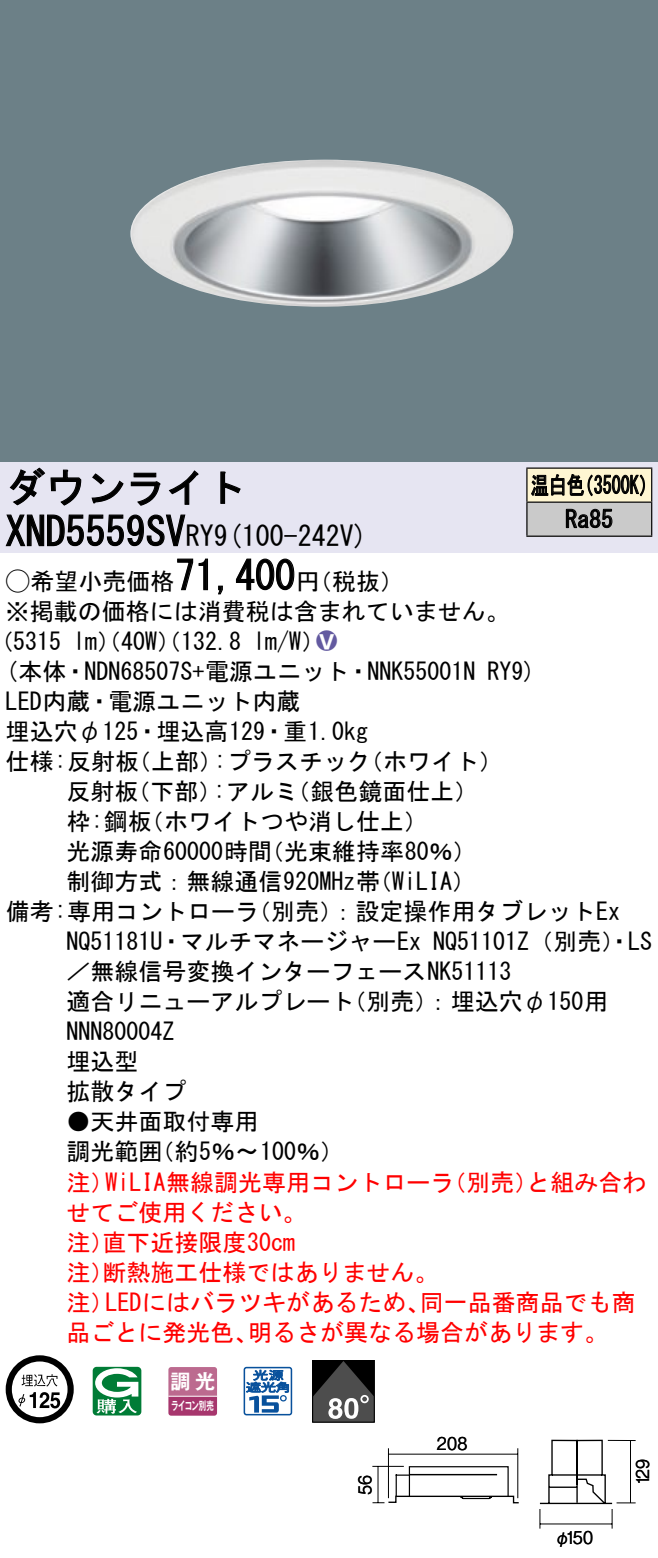
<style>
.page{position:relative;width:658px;height:1558px;background:#fff}
.page>*{position:absolute;margin:0;border:0;box-sizing:border-box;transform-origin:0 0}
.t1{font:40px "MS Gothic";color:#000}
.t2{font:28px "MS Gothic";color:#000}
.t3{font:24px/30px "MS Gothic";color:#000}
.t4{font:24px/30px "MS Gothic";color:#f00}
.t5{font:24px/34px "MS Gothic";color:#000;scale:.75 1}
.t6{font:24px "Ford Classification 1";color:#635aa0}
.t7{font:20px "Gothic MB101 Pro De Bold 90 pv RKSJ H";color:#fff}
.t8{font:17.6px "Gothic BBB Pro Medium 90 pv RKSJ H";letter-spacing:.015em;color:#000;scale:.9 1}
.t9{font:11.6px "Gothic MB101 Pro De Bold 90 pv RKSJ H";letter-spacing:-.05em;color:#fff;scale:.65 1}
.s1{font-size:28px}
.s2{font-family:"Ford Classification 1"}
.s3{color:#fff}
</style>
<div class="page">
<div style="left:0;top:0;width:658px;height:462px;background:#6c8087"></div>
<img style="left:130px;top:160px;width:384px;height:147px">
<div style="left:0;top:462px;width:658px;height:90px;background:#e6e5f2"></div>
<svg style="left:9px;top:467px;width:73px;height:39px"></svg>
<svg style="left:91px;top:473px;width:33px;height:30px"></svg>
<svg style="left:130px;top:472px;width:30px;height:34px"></svg>
<svg style="left:168px;top:470px;width:30px;height:35px"></svg>
<svg style="left:220px;top:471px;width:21px;height:33px"></svg>
<svg style="left:5px;top:514px;width:181px;height:32px"></svg>
<svg style="left:177px;top:558px;width:31px;height:33px"></svg>
<svg style="left:218px;top:585px;width:5px;height:10px"></svg>
<svg style="left:236px;top:558px;width:59px;height:32px"></svg>
<svg style="left:6px;top:1355px;width:68px;height:68px"></svg>
<svg style="left:93px;top:1366px;width:48px;height:49px"></svg>
<svg style="left:168px;top:1367px;width:49px;height:48px"></svg>
<hr style="left:168px;top:1395px;width:49px;height:1px;background:#fff">
<svg style="left:243px;top:1366px;width:49px;height:49px"></svg>
<div style="left:312px;top:1359px;width:62px;height:63px;border:1px solid #000"></div>
<svg style="left:312px;top:1360px;width:62px;height:61px"></svg>
<div style="left:527px;top:468px;width:124px;height:34px;background:#fff6d2"></div>
<div style="left:527px;top:502px;width:124px;height:34px;background:#cacaca"></div>
<hr style="left:526px;top:467px;width:126px;height:2px;background:#000">
<hr style="left:526px;top:468px;width:1px;height:33px;background:#000">
<hr style="left:651px;top:468px;width:1px;height:33px;background:#000">
<hr style="left:526px;top:501px;width:126px;height:2px;background:#000">
<hr style="left:526px;top:502px;width:1px;height:33px;background:#000">
<hr style="left:651px;top:502px;width:1px;height:33px;background:#000">
<hr style="left:526px;top:535px;width:126px;height:2px;background:#000">
<svg style="left:531px;top:474px;width:114px;height:23px"></svg>
<svg style="left:565px;top:508px;width:47px;height:20px"></svg>
<svg style="left:539px;top:1439px;width:96px;height:89px"></svg>
<hr style="left:629px;top:1440px;width:2px;height:62px;background:#000">
<hr style="left:409px;top:1473px;width:88px;height:2px;background:#000">
<hr style="left:395px;top:1474px;width:2px;height:21px;background:#000">
<svg style="left:395px;top:1474px;width:14px;height:1px"></svg>
<hr style="left:372px;top:1465px;width:32px;height:1px;background:#000">
<hr style="left:377px;top:1466px;width:1px;height:36px;background:#000">
<svg style="left:372px;top:1494px;width:147px;height:9px"></svg>
<div style="left:409px;top:1465px;width:99px;height:31px;border:1px solid #000"></div>
<hr style="left:388px;top:1448px;width:1px;height:49px;background:#000">
<hr style="left:517px;top:1448px;width:1px;height:49px;background:#000">
<hr style="left:388px;top:1453px;width:130px;height:1px;background:#000">
<h1 class="t1" style="left:6px;top:467px;width:242px">ダウンライト</h1>
<p class="t2" style="left:214px;top:522px;width:155px">(9 100-242 (V</p>
<h1 class="t1" style="left:6px;top:511px;width:210px">XND5559SV<span class="s1">RY</span></h1>
<h1 class="t1" style="left:175px;top:555px;width:121px">71,400</h1>
<p class="t3" style="left:6px;top:566px;width:505px"><span class="s2">A</span>希望小売価格<br>※掲載の価格には消費税は含まれていません。</p>
<p class="t6" style="left:316px;top:629px;width:22px">2<span class="s3">8</span></p>
<p class="t3" style="left:296px;top:566px;width:109px">（円税抜(</p>
<p class="t3" style="left:253px;top:626px;width:73px">l m (W/</p>
<p class="t3" style="left:-11px;top:626px;width:74px">（5315</p>
<p class="t3" style="left:73px;top:626px;width:170px">lm）（40 ）（W 132.8</p>
<p class="t5" style="left:565px;top:468px;width:65px;text-indent:-34px">温白色<br>Ra85</p>
<p class="t5" style="left:575px;top:468px;width:109px">（3500 (K</p>
<p class="t3" style="left:6px;top:656px;width:471px">(本体・NDN68507 +S 電源ユニット・NNK55001N</p>
<p class="t3" style="left:6px;top:686px;width:296px">LED内蔵・電源ユニット内蔵</p>
<p class="t3" style="left:6px;top:716px;width:364px">埋込穴φ125・埋込高129・重1.0kg</p>
<p class="t3" style="left:359px;top:746px;width:145px">（ホワイト(</p>
<p class="t3" style="left:487px;top:656px;width:50px">RY (9</p>
<p class="t3" style="left:214px;top:746px;width:158px">:プラスチック</p>
<p class="t3" style="left:6px;top:746px;width:135px">仕様:反射板</p>
<p class="t3" style="left:127px;top:746px;width:97px">（上部）</p>
<p class="t3" style="left:66px;top:776px;width:74px">反射板</p>
<p class="t3" style="left:126px;top:776px;width:97px">（下部）</p>
<p class="t3" style="left:213px;top:776px;width:86px">:アルミ</p>
<p class="t3" style="left:286px;top:776px;width:193px">（銀色鏡面仕上(</p>
<p class="t3" style="left:66px;top:806px;width:87px">枠:鋼板</p>
<p class="t3" style="left:140px;top:806px;width:290px">（ホワイトつや消し仕上(</p>
<p class="t3" style="left:66px;top:836px;width:207px">光源寿命60000時間</p>
<p class="t3" style="left:260px;top:836px;width:218px">（光束維持率80％(</p>
<p class="t3" style="left:247px;top:866px;width:374px;text-indent:-181px">制御方式：無線通信920MHz帯<br>（別売：）設定操作用タブレットEx</p>
<p class="t3" style="left:368px;top:866px;width:109px">（WiLIA(</p>
<p class="t3" style="left:6px;top:896px;width:255px">備考:専用コントローラ</p>
<p class="t3" style="left:66px;top:926px;width:356px">NQ51181 ・U マルチマネージャーEx</p>
<p class="t3" style="left:66px;top:956px;width:446px">／無線信号変換インターフェースNK51113</p>
<p class="t3" style="left:342px;top:986px;width:267px">（別売：）埋込穴φ150用</p>
<p class="t3" style="left:433px;top:926px;width:220px">NQ51101 （Z 別売）・LS</p>
<p class="t3" style="left:66px;top:986px;width:289px">適合リニューアルプレート<br>NNN80004Z<br>埋込型<br>拡散タイプ</p>
<p class="t3" style="left:150px;top:1106px;width:195px;text-indent:-84px">●天井面取付専用<br>（約5％〜100％(</p>
<p class="t3" style="left:66px;top:1136px;width:97px">調光範囲</p>
<p class="t4" style="left:105px;top:1166px;width:350px">WiLIA無線調光専用コントローラ</p>
<p class="t4" style="left:442px;top:1166px;width:97px">（別売）</p>
<p class="t4" style="left:66px;top:1166px;width:49px">注）</p>
<p class="t4" style="left:66px;top:1196px;width:241px">せてご使用ください。</p>
<p class="t4" style="left:102px;top:1226px;width:194px">直下近接限度30cm</p>
<p class="t4" style="left:102px;top:1226px;width:337px;text-indent:-36px">注）<br>断熱施工仕様ではありません。</p>
<p class="t4" style="left:66px;top:1256px;width:49px">注）</p>
<p class="t4" style="left:526px;top:1166px;width:121px">と組み合わ</p>
<p class="t4" style="left:66px;top:1286px;width:49px">注）</p>
<p class="t4" style="left:105px;top:1286px;width:326px">LEDにはバラツキがあるため、</p>
<p class="t4" style="left:420px;top:1286px;width:217px">同一品番商品でも商</p>
<p class="t4" style="left:66px;top:1316px;width:193px">品ごとに発光色、</p>
<p class="t4" style="left:248px;top:1316px;width:362px">明るさが異なる場合があります。</p>
<p class="t7" style="left:171px;top:1364px;width:46px">調光</p>
<p class="t9" style="left:171px;top:1395px;width:67px">ライコン別売</p>
<p class="t8" style="left:350px;top:1494px;width:24px;rotate:-90deg">56</p>
<p class="t8" style="left:437px;top:1429px;width:36px">208</p>
<p class="t8" style="left:566px;top:1522px;width:32px">150</p>
<p class="t8" style="left:554px;top:1522px;width:19px">φ</p>
<p class="t8" style="left:628px;top:1485px;width:30px;rotate:-90deg">129</p>
</div>
